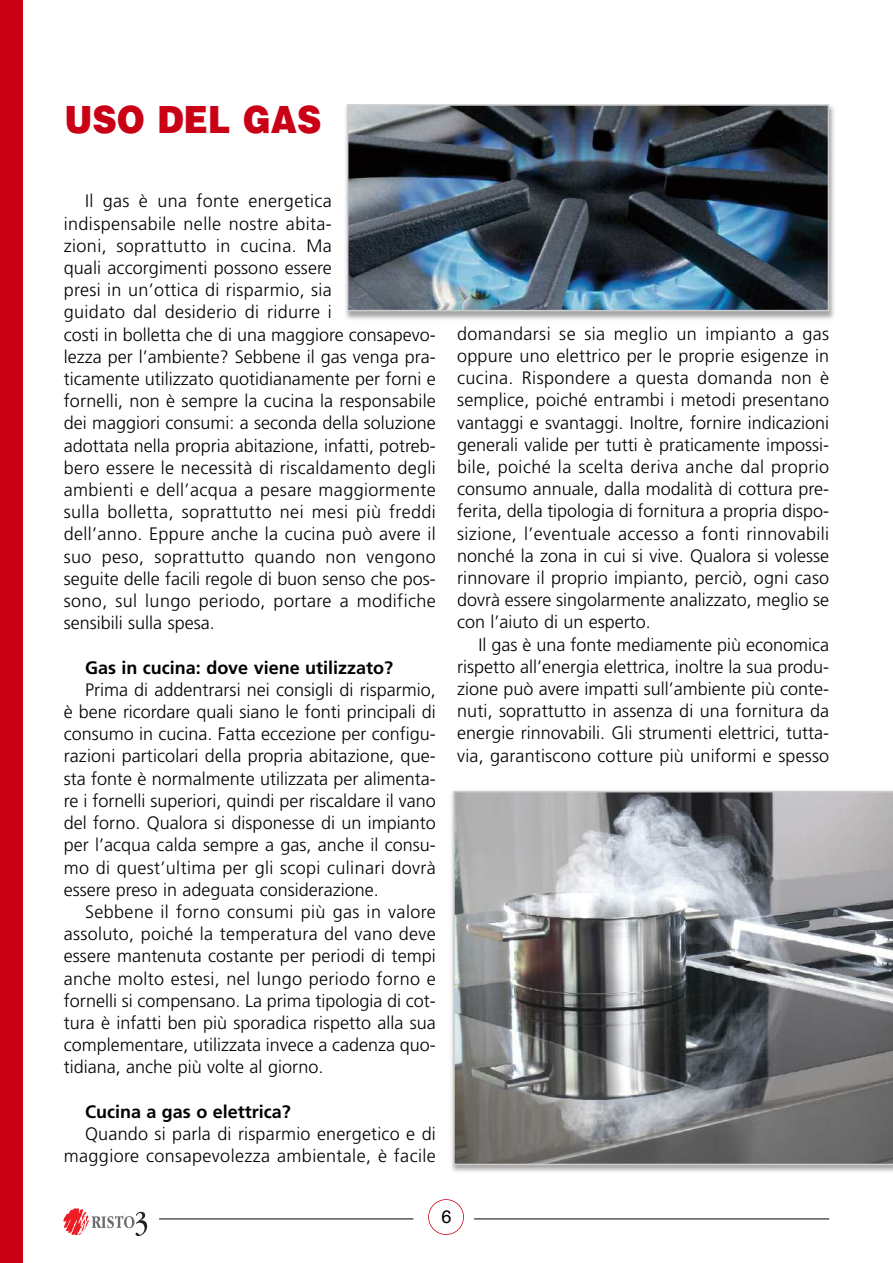
<style>
.page{position:relative;width:893px;height:1263px;background:#fff}
.page>*{position:absolute;margin:0;border:0;box-sizing:border-box;transform-origin:0 0}
.t1{font:900 37.5px "Helvetica";color:#ca0016;scale:.9 1}
.t2{font:300 18px/22.2px "Frutiger";letter-spacing:.01em;color:#000;text-align:justify}
.t3{font:700 18px "Frutiger";color:#000}
.t4{font:18px "Helvetica";color:#000}
</style>
<div class="page">
<svg style="left:63px;top:1208px;width:84px;height:28px"></svg>
<hr style="left:159px;top:1218px;width:254px;height:1px;background:#000">
<hr style="left:474px;top:1218px;width:355px;height:1px;background:#000">
<div style="left:0;top:0;width:23px;height:1263px;background:#ca0016"></div>
<div style="left:428px;top:1199px;width:36px;height:36px;border:2px solid #ca0016;border-radius:50%"></div>
<img style="left:345px;top:104px;width:489px;height:215px">
<img style="left:350px;top:107px;width:476px;height:201px">
<div style="left:347px;top:104px;width:482px;height:207px;border:2px solid #ccc"></div>
<img style="left:451px;top:790px;width:442px;height:382px">
<svg style="left:453px;top:791px;width:440px;height:374px;background:#898a8c"></svg>
<h1 class="t1" style="left:64px;top:98px;width:287px">USO DEL GAS</h1>
<p class="t2" style="left:64px;top:191px;width:374px;text-align:left;text-indent:21px">Il gas è una fonte energetica indispensabile nelle nostre abita-<br>zioni, soprattutto in cucina. Ma<br>quali accorgimenti possono essere<br>presi in un’ottica di risparmio, sia<br>guidato dal desiderio di ridurre i<br>costi in bolletta che di una maggiore consapevo&shy;lezza per l’ambiente? Sebbene il gas venga pra&shy;ticamente utilizzato quotidianamente per forni e fornelli, non è sempre la cucina la responsabile dei maggiori consumi: a seconda della soluzione adottata nella propria abitazione, infatti, potreb&shy;bero essere le necessità di riscaldamento degli ambienti e dell’acqua a pesare maggiormente sulla bolletta, soprattutto nei mesi più freddi dell’anno. Eppure anche la cucina può avere il suo peso, soprattutto quando non vengono seguite delle facili regole di buon senso che pos&shy;sono, sul lungo periodo, portare a modifiche sensibili sulla spesa.</p>
<p class="t3" style="left:85px;top:660px;width:310px">Gas in cucina: dove viene utilizzato?</p>
<p class="t2" style="left:64px;top:680px;width:374px;text-indent:21px">Prima di addentrarsi nei consigli di risparmio, è bene ricordare quali siano le fonti principali di consumo in cucina. Fatta eccezione per configu&shy;razioni particolari della propria abitazione, que&shy;sta fonte è normalmente utilizzata per alimenta&shy;re i fornelli superiori, quindi per riscaldare il vano del forno. Qualora si disponesse di un impianto per l’acqua calda sempre a gas, anche il consu&shy;mo di quest’ultima per gli scopi culinari dovrà essere preso in adeguata considerazione.</p>
<p class="t2" style="left:64px;top:902px;width:374px;text-indent:21px">Sebbene il forno consumi più gas in valore assoluto, poiché la temperatura del vano deve essere mantenuta costante per periodi di tempi anche molto estesi, nel lungo periodo forno e fornelli si compensano. La prima tipologia di cot&shy;tura è infatti ben più sporadica rispetto alla sua complementare, utilizzata invece a cadenza quo&shy;tidiana, anche più volte al giorno.</p>
<p class="t3" style="left:85px;top:1104px;width:207px">Cucina a gas o elettrica?</p>
<p class="t2" style="left:64px;top:1124px;width:374px;text-align:right">Quando si parla di risparmio energetico e di maggiore consapevolezza ambientale, è facile</p>
<p class="t2" style="left:457px;top:324px;width:374px">domandarsi se sia meglio un impianto a gas oppure uno elettrico per le proprie esigenze in cucina. Rispondere a questa domanda non è semplice, poiché entrambi i metodi presentano vantaggi e svantaggi. Inoltre, fornire indicazioni generali valide per tutti è praticamente impossi&shy;bile, poiché la scelta deriva anche dal proprio consumo annuale, dalla modalità di cottura pre&shy;ferita, della tipologia di fornitura a propria dispo&shy;sizione, l’eventuale accesso a fonti rinnovabili nonché la zona in cui si vive. Qualora si volesse rinnovare il proprio impianto, perciò, ogni caso dovrà essere singolarmente analizzato, meglio se con l’aiuto di un esperto.</p>
<p class="t2" style="left:457px;top:635px;width:374px;text-indent:21px">Il gas è una fonte mediamente più economica rispetto all’energia elettrica, inoltre la sua produ&shy;zione può avere impatti sull’ambiente più conte&shy;nuti, soprattutto in assenza di una fornitura da energie rinnovabili. Gli strumenti elettrici, tutta&shy;via, garantiscono cotture più uniformi e spesso</p>
<p class="t4" style="left:441px;top:1209px;width:12px">6</p>
</div>
